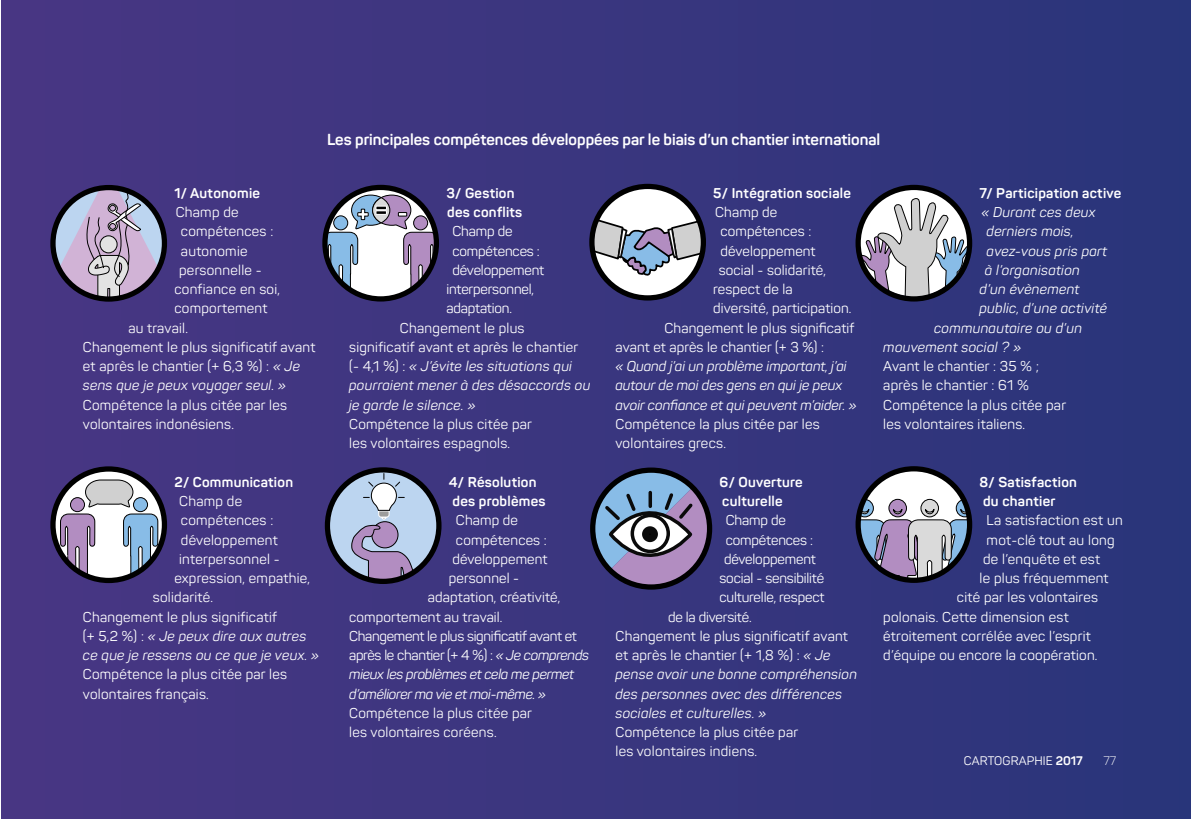
<style>
.page{position:relative;width:1191px;height:819px;background:#fff}
.page>*{position:absolute;margin:0;border:0;box-sizing:border-box;transform-origin:0 0}
.t1{font:700 15.75px "Panton";color:#fff}
.t2{font:14px/19.2px "Panton";letter-spacing:.02em;color:#fff}
.t3{font:italic 14px "Panton";letter-spacing:.02em;color:#fff}
.t4{font:700 14px/19.2px "Panton";letter-spacing:.02em;color:#fff}
.t5{font:14px "Panton";letter-spacing:-.01em;color:#fff}
.t6{font:italic 14px/19.2px "Panton";color:#fff}
.t7{font:14px "Panton";letter-spacing:-.02em;color:#fff}
.t8{font:italic 14px "Panton";letter-spacing:-.02em;color:#fff}
.t9{font:12.25px "Panton";letter-spacing:.01em;color:#fff}
.t10{font:300 12.25px "Panton";color:#fff}
.s1{font-style:italic}
.s2{font-style:normal}
.s3{font-weight:700}
</style>
<div class="page">
<div style="left:1px;top:0;width:1190px;height:819px;background:linear-gradient(to right,#493683,#29357a)"></div>
<div style="left:593px;top:187px;width:111px;height:111px;background:#fff;border-radius:50%"></div>
<svg style="left:53px;top:469px;width:111px;height:111px"></svg>
<div style="left:858px;top:469px;width:111px;height:111px;background:#fff;border-radius:50%"></div>
<svg style="left:858px;top:186px;width:111px;height:110px"></svg>
<div style="left:50px;top:185px;width:117px;height:116px;border:5px solid #000;border-radius:50%"></div>
<svg style="left:59px;top:189px;width:100px;height:111px;background:#9c93af"></svg>
<svg style="left:60px;top:479px;width:99px;height:98px"></svg>
<div style="left:133px;top:497px;width:15px;height:14px;background:#88bce7;border-radius:50%"></div>
<div style="left:133px;top:497px;width:15px;height:15px;border:1px solid #000;border-radius:50%"></div>
<div style="left:50px;top:466px;width:117px;height:117px;border:5px solid #000;border-radius:50%"></div>
<svg style="left:327px;top:470px;width:112px;height:111px;background:#a3b9d0"></svg>
<svg style="left:351px;top:472px;width:63px;height:110px;background:#a8abc8"></svg>
<div style="left:325px;top:467px;width:116px;height:117px;border:5px solid #000;border-radius:50%"></div>
<div style="left:589px;top:184px;width:117px;height:116px;border:5px solid #000;border-radius:50%"></div>
<svg style="left:590px;top:218px;width:115px;height:68px"></svg>
<svg style="left:587px;top:464px;width:128px;height:128px;background:#676a92"></svg>
<svg style="left:858px;top:198px;width:112px;height:102px"></svg>
<div style="left:855px;top:185px;width:117px;height:116px;border:5px solid #000;border-radius:50%"></div>
<svg style="left:857px;top:498px;width:113px;height:83px"></svg>
<div style="left:855px;top:466px;width:117px;height:117px;border:5px solid #000;border-radius:50%"></div>
<svg style="left:325px;top:188px;width:111px;height:111px"></svg>
<div style="left:322px;top:185px;width:117px;height:116px;border:5px solid #000;border-radius:50%"></div>
<svg style="left:324px;top:194px;width:113px;height:97px"></svg>
<div style="left:375px;top:206px;width:12px;height:4px;border:1px solid #fff"></div>
<div style="left:375px;top:210px;width:12px;height:5px;border:1px solid #fff"></div>
<p class="t4" style="left:174px;top:183px;width:87px">1/ Autonomie</p>
<p class="t2" style="left:176px;top:202px;width:64px">Champ de</p>
<p class="t2" style="left:181px;top:222px;width:94px">compétences :</p>
<p class="t2" style="left:181px;top:241px;width:68px">autonomie</p>
<p class="t2" style="left:179px;top:260px;width:84px">personnelle -</p>
<p class="t2" style="left:174px;top:279px;width:107px">confiance en soi,</p>
<p class="t2" style="left:174px;top:299px;width:95px">comportement</p>
<p class="t2" style="left:128px;top:318px;width:61px">au travail.</p>
<p class="t2" style="left:83px;top:337px;width:234px">Changement le plus significatif avant</p>
<p class="t2" style="left:83px;top:356px;width:219px">et après le chantier (+ 6,3 %) : <span class="s1">« Je</span></p>
<p class="t3" style="left:83px;top:377px;width:205px">sens que je peux voyager seul. »</p>
<p class="t2" style="left:83px;top:395px;width:206px">Compétence la plus citée par les volontaires indonésiens.</p>
<p class="t4" style="left:174px;top:472px;width:120px">2/ Communication</p>
<p class="t2" style="left:179px;top:491px;width:64px">Champ de</p>
<p class="t2" style="left:181px;top:510px;width:94px">compétences :</p>
<p class="t2" style="left:181px;top:530px;width:98px">développement</p>
<p class="t2" style="left:179px;top:549px;width:102px">interpersonnel -</p>
<p class="t2" style="left:174px;top:568px;width:137px">expression, empathie,</p>
<p class="t2" style="left:153px;top:587px;width:62px">solidarité.</p>
<p class="t2" style="left:83px;top:607px;width:196px">Changement le plus significatif</p>
<p class="t3" style="left:83px;top:627px;width:225px"><span class="s2">(+ 5,2 %) :</span> « Je peux dire aux autres</p>
<p class="t3" style="left:83px;top:646px;width:238px">ce que je ressens ou ce que je veux. »</p>
<p class="t2" style="left:83px;top:664px;width:206px">Compétence la plus citée par les volontaires français.</p>
<p class="t1" style="left:327px;top:130px;width:555px">Les principales compétences développées par le biais d’un chantier international</p>
<p class="t4" style="left:446px;top:183px;width:78px">3/ Gestion des conflits</p>
<p class="t2" style="left:452px;top:222px;width:62px">Champ de</p>
<p class="t5" style="left:452px;top:242px;width:89px">compétences :</p>
<p class="t5" style="left:452px;top:261px;width:93px">développement</p>
<p class="t5" style="left:446px;top:280px;width:89px">interpersonnel,</p>
<p class="t5" style="left:446px;top:300px;width:67px">adaptation.</p>
<p class="t2" style="left:400px;top:318px;width:126px">Changement le plus</p>
<p class="t2" style="left:349px;top:337px;width:231px">significatif avant et après le chantier</p>
<p class="t3" style="left:349px;top:357px;width:224px"><span class="s2">(- 4,1 %) :</span> « J’évite les situations qui</p>
<p class="t3" style="left:349px;top:377px;width:243px">pourraient mener à des désaccords ou</p>
<p class="t3" style="left:349px;top:396px;width:128px">je garde le silence. »</p>
<p class="t2" style="left:349px;top:414px;width:184px">Compétence la plus citée par les volontaires espagnols.</p>
<p class="t4" style="left:449px;top:472px;width:98px">4/ Résolution des problèmes</p>
<p class="t2" style="left:456px;top:510px;width:63px">Champ de</p>
<p class="t2" style="left:456px;top:530px;width:92px">compétences :</p>
<p class="t2" style="left:452px;top:549px;width:97px">développement</p>
<p class="t2" style="left:449px;top:568px;width:72px">personnel -</p>
<p class="t2" style="left:428px;top:587px;width:134px">adaptation, créativité,</p>
<p class="t2" style="left:349px;top:607px;width:155px">comportement au travail.</p>
<p class="t7" style="left:349px;top:627px;width:229px">Changement le plus significatif avant et</p>
<p class="t7" style="left:349px;top:646px;width:241px">après le chantier (+ 4 %) : <span class="s1">« Je comprends</span></p>
<p class="t8" style="left:349px;top:665px;width:226px">mieux les problèmes et cela me permet</p>
<p class="t8" style="left:349px;top:685px;width:198px">d’améliorer ma vie et moi-même. »</p>
<p class="t2" style="left:349px;top:703px;width:184px">Compétence la plus citée par les volontaires coréens.</p>
<p class="t4" style="left:713px;top:183px;width:139px">5/ Intégration sociale</p>
<p class="t2" style="left:715px;top:202px;width:63px">Champ de</p>
<p class="t2" style="left:720px;top:222px;width:92px">compétences :</p>
<p class="t2" style="left:720px;top:241px;width:97px">développement</p>
<p class="t2" style="left:719px;top:260px;width:109px">social - solidarité,</p>
<p class="t2" style="left:713px;top:279px;width:81px">respect de la</p>
<p class="t2" style="left:713px;top:299px;width:140px">diversité, participation.</p>
<p class="t2" style="left:664px;top:318px;width:191px">Changement le plus significatif</p>
<p class="t2" style="left:615px;top:337px;width:210px">avant et après le chantier (+ 3 %) :</p>
<p class="t6" style="left:615px;top:356px;width:243px">« Quand j’ai un problème important, j’ai autour de moi des gens en qui je peux avoir confiance et qui peuvent m’aider. »</p>
<p class="t2" style="left:615px;top:414px;width:206px">Compétence la plus citée par les volontaires grecs.</p>
<p class="t4" style="left:719px;top:472px;width:85px">6/ Ouverture culturelle</p>
<p class="t2" style="left:726px;top:510px;width:62px">Champ de</p>
<p class="t5" style="left:726px;top:531px;width:89px">compétences :</p>
<p class="t5" style="left:724px;top:550px;width:93px">développement</p>
<p class="t5" style="left:719px;top:569px;width:106px">social - sensibilité</p>
<p class="t5" style="left:719px;top:588px;width:106px">culturelle, respect</p>
<p class="t5" style="left:668px;top:608px;width:85px">de la diversité.</p>
<p class="t2" style="left:615px;top:626px;width:234px">Changement le plus significatif avant</p>
<p class="t2" style="left:615px;top:645px;width:217px">et après le chantier (+ 1,8 %) : <span class="s1">« Je</span></p>
<p class="t3" style="left:615px;top:665px;width:243px">pense avoir une bonne compréhension</p>
<p class="t3" style="left:615px;top:685px;width:228px">des personnes avec des différences</p>
<p class="t3" style="left:615px;top:704px;width:152px">sociales et culturelles. »</p>
<p class="t2" style="left:615px;top:722px;width:184px">Compétence la plus citée par les volontaires indiens.</p>
<p class="t4" style="left:979px;top:183px;width:143px">7/ Participation active</p>
<p class="t3" style="left:981px;top:203px;width:116px">« Durant ces deux</p>
<p class="t3" style="left:986px;top:223px;width:88px">derniers mois,</p>
<p class="t3" style="left:986px;top:242px;width:122px">avez-vous pris part</p>
<p class="t3" style="left:984px;top:261px;width:96px">à l’organisation</p>
<p class="t3" style="left:979px;top:280px;width:101px">d’un évènement</p>
<p class="t3" style="left:979px;top:300px;width:129px">public, d’une activité</p>
<p class="t3" style="left:934px;top:319px;width:149px">communautaire ou d’un</p>
<p class="t3" style="left:883px;top:338px;width:139px">mouvement social ? »</p>
<p class="t2" style="left:883px;top:356px;width:184px">Avant le chantier : 35 % ; après le chantier : 61 %<br>Compétence la plus citée par les volontaires italiens.</p>
<p class="t4" style="left:979px;top:472px;width:99px">8/ Satisfaction du chantier</p>
<p class="t2" style="left:986px;top:510px;width:138px">La satisfaction est un</p>
<p class="t2" style="left:986px;top:530px;width:130px">mot-clé tout au long</p>
<p class="t2" style="left:983px;top:549px;width:118px">de l’enquête et est</p>
<p class="t2" style="left:979px;top:568px;width:131px">le plus fréquemment</p>
<p class="t2" style="left:956px;top:587px;width:143px">cité par les volontaires</p>
<p class="t2" style="left:883px;top:607px;width:187px">polonais. Cette dimension est</p>
<p class="t2" style="left:883px;top:626px;width:209px">étroitement corrélée avec l’esprit</p>
<p class="t2" style="left:883px;top:645px;width:216px">d’équipe ou encore la coopération.</p>
<p class="t9" style="left:964px;top:753px;width:120px">CARTOGRAPHIE <span class="s3">2017</span></p>
<p class="t10" style="left:1103px;top:753px;width:14px">77</p>
</div>
